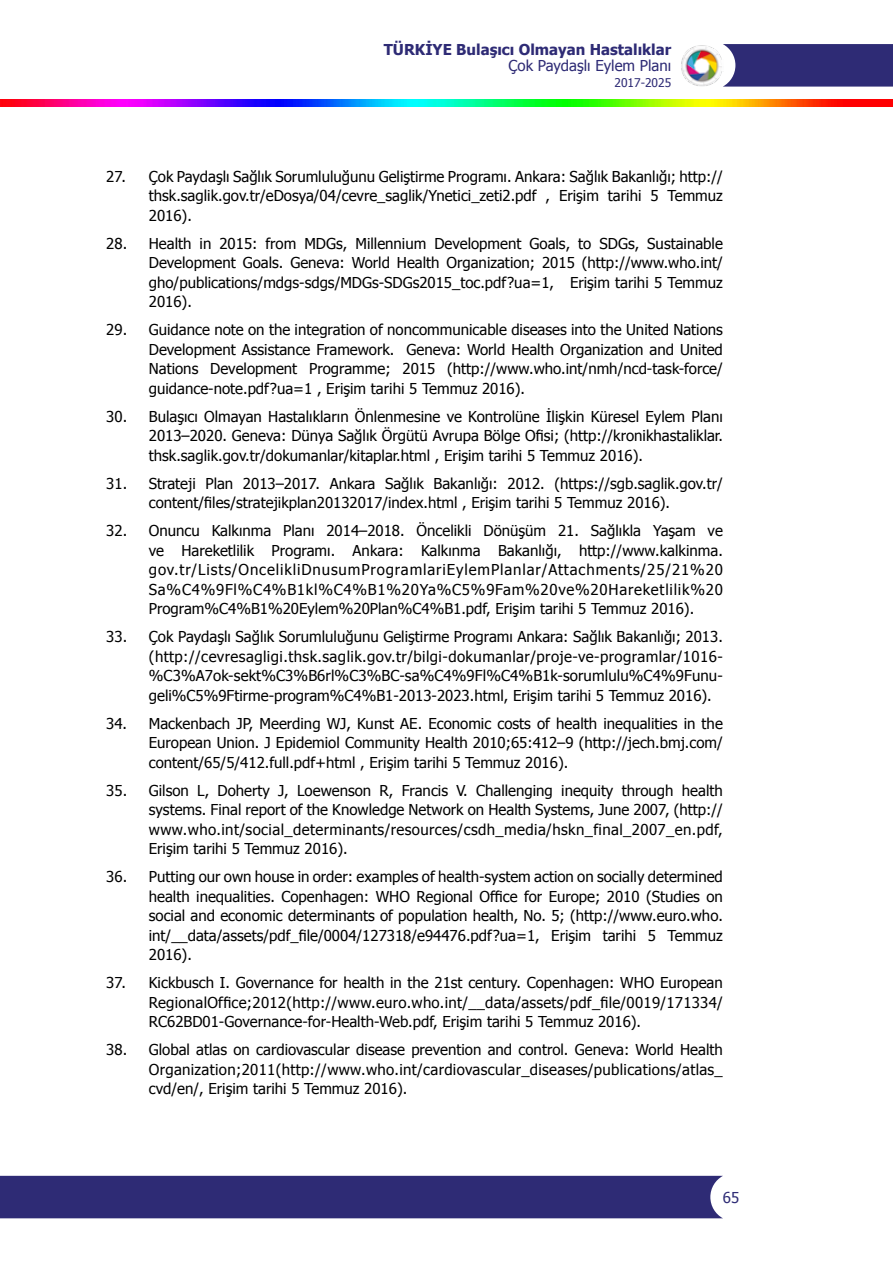
<style>
.page{position:relative;width:893px;height:1263px;background:#fff}
.page>*{position:absolute;margin:0;border:0;box-sizing:border-box;transform-origin:0 0}
.t1{font:15px/19.5px "Tahoma";color:#000;text-align:justify}
.t2{font:700 15px "Tahoma";color:#2e2b75}
.t3{font:15px "Tahoma";color:#2e2b75}
.t4{font:12px "Tahoma";color:#2e2b75}
</style>
<div class="page">
<img style="left:0;top:100px;width:893px;height:6px">
<img style="left:681px;top:45px;width:41px;height:41px">
<div style="left:0;top:1176px;width:723px;height:42px;background:#2e2b75"></div>
<svg style="left:723px;top:44px;width:170px;height:43px;background:#3a387d"></svg>
<p class="t2" style="left:384px;top:39px;width:289px">TÜRKİYE Bulaşıcı Olmayan Hastalıklar</p>
<p class="t3" style="left:509px;top:55px;width:164px">Çok Paydaşlı Eylem Planı</p>
<p class="t4" style="left:614px;top:74px;width:58px">2017-2025</p>
<p class="t1" style="left:149px;top:166px;width:576px;text-indent:-43px">27. Çok Paydaşlı Sağlık Sorumluluğunu Geliştirme Programı. Ankara: Sağlık Bakanlığı; http:// thsk.saglik.gov.tr/eDosya/04/cevre_saglik/Ynetici_zeti2.pdf , Erişim tarihi 5 Temmuz 2016).</p>
<p class="t1" style="left:149px;top:233px;width:576px;text-indent:-43px">28. Health in 2015: from MDGs, Millennium Development Goals, to SDGs, Sustainable Development Goals. Geneva: World Health Organization; 2015 (http://www.who.int/ gho/publications/mdgs-sdgs/MDGs-SDGs2015_toc.pdf?ua=1, Erişim tarihi 5 Temmuz 2016).</p>
<p class="t1" style="left:149px;top:319px;width:576px;text-indent:-43px">29. Guidance note on the integration of noncommunicable diseases into the United Nations Development Assistance Framework. Geneva: World Health Organization and United Nations Development Programme; 2015 (http://www.who.int/nmh/ncd-task-force/ guidance-note.pdf?ua=1 , Erişim tarihi 5 Temmuz 2016).</p>
<p class="t1" style="left:149px;top:406px;width:576px;text-indent:-43px">30. Bulaşıcı Olmayan Hastalıkların Önlenmesine ve Kontrolüne İlişkin Küresel Eylem Planı 2013–2020. Geneva: Dünya Sağlık Örgütü Avrupa Bölge Ofisi; (http://kronikhastaliklar. thsk.saglik.gov.tr/dokumanlar/kitaplar.html , Erişim tarihi 5 Temmuz 2016).</p>
<p class="t1" style="left:149px;top:473px;width:575px;text-indent:-43px">31. Strateji Plan 2013–2017. Ankara Sağlık Bakanlığı: 2012. (https://sgb.saglik.gov.tr/ content/files/stratejikplan20132017/index.html , Erişim tarihi 5 Temmuz 2016).</p>
<p class="t1" style="left:149px;top:520px;width:576px;text-indent:-43px">32. Onuncu Kalkınma Planı 2014–2018. Öncelikli Dönüşüm 21. Sağlıkla Yaşam ve ve Hareketlilik Programı. Ankara: Kalkınma Bakanlığı, http://www.kalkinma. gov.tr/Lists/OncelikliDnusumProgramlariEylemPlanlar/Attachments/25/21%20<br>Sa%C4%9Fl%C4%B1kl%C4%B1%20Ya%C5%9Fam%20ve%20Hareketlilik%20<br>Program%C4%B1%20Eylem%20Plan%C4%B1.pdf, Erişim tarihi 5 Temmuz 2016).</p>
<p class="t1" style="left:149px;top:626px;width:576px;text-indent:-43px">33. Çok Paydaşlı Sağlık Sorumluluğunu Geliştirme Programı Ankara: Sağlık Bakanlığı; 2013. (http://cevresagligi.thsk.saglik.gov.tr/bilgi-dokumanlar/proje-ve-programlar/1016- %C3%A7ok-sekt%C3%B6rl%C3%BC-sa%C4%9Fl%C4%B1k-sorumlulu%C4%9Funu&shy;geli%C5%9Ftirme-program%C4%B1-2013-2023.html, Erişim tarihi 5 Temmuz 2016).</p>
<p class="t1" style="left:149px;top:713px;width:576px;text-indent:-43px">34. Mackenbach JP, Meerding WJ, Kunst AE. Economic costs of health inequalities in the European Union. J Epidemiol Community Health 2010;65:412–9 (http://jech.bmj.com/ content/65/5/412.full.pdf+html , Erişim tarihi 5 Temmuz 2016).</p>
<p class="t1" style="left:149px;top:780px;width:576px;text-indent:-43px">35. Gilson L, Doherty J, Loewenson R, Francis V. Challenging inequity through health systems. Final report of the Knowledge Network on Health Systems, June 2007, (http:// www.who.int/social_determinants/resources/csdh_media/hskn_final_2007_en.pdf, Erişim tarihi 5 Temmuz 2016).</p>
<p class="t1" style="left:149px;top:866px;width:576px;text-indent:-43px">36. Putting our own house in order: examples of health-system action on socially determined health inequalities. Copenhagen: WHO Regional Office for Europe; 2010 (Studies on social and economic determinants of population health, No. 5; (http://www.euro.who. int/__data/assets/pdf_file/0004/127318/e94476.pdf?ua=1, Erişim tarihi 5 Temmuz 2016).</p>
<p class="t1" style="left:149px;top:972px;width:576px;text-indent:-43px">37. Kickbusch I. Governance for health in the 21st century. Copenhagen: WHO European RegionalOffice;2012(http://www.euro.who.int/__data/assets/pdf_file/0019/171334/ RC62BD01-Governance-for-Health-Web.pdf, Erişim tarihi 5 Temmuz 2016).</p>
<p class="t1" style="left:149px;top:1039px;width:576px;text-indent:-43px">38. Global atlas on cardiovascular disease prevention and control. Geneva: World Health Organization;2011(http://www.who.int/cardiovascular_diseases/publications/atlas_ cvd/en/, Erişim tarihi 5 Temmuz 2016).</p>
<p class="t3" style="left:723px;top:1187px;width:18px">65</p>
</div>
